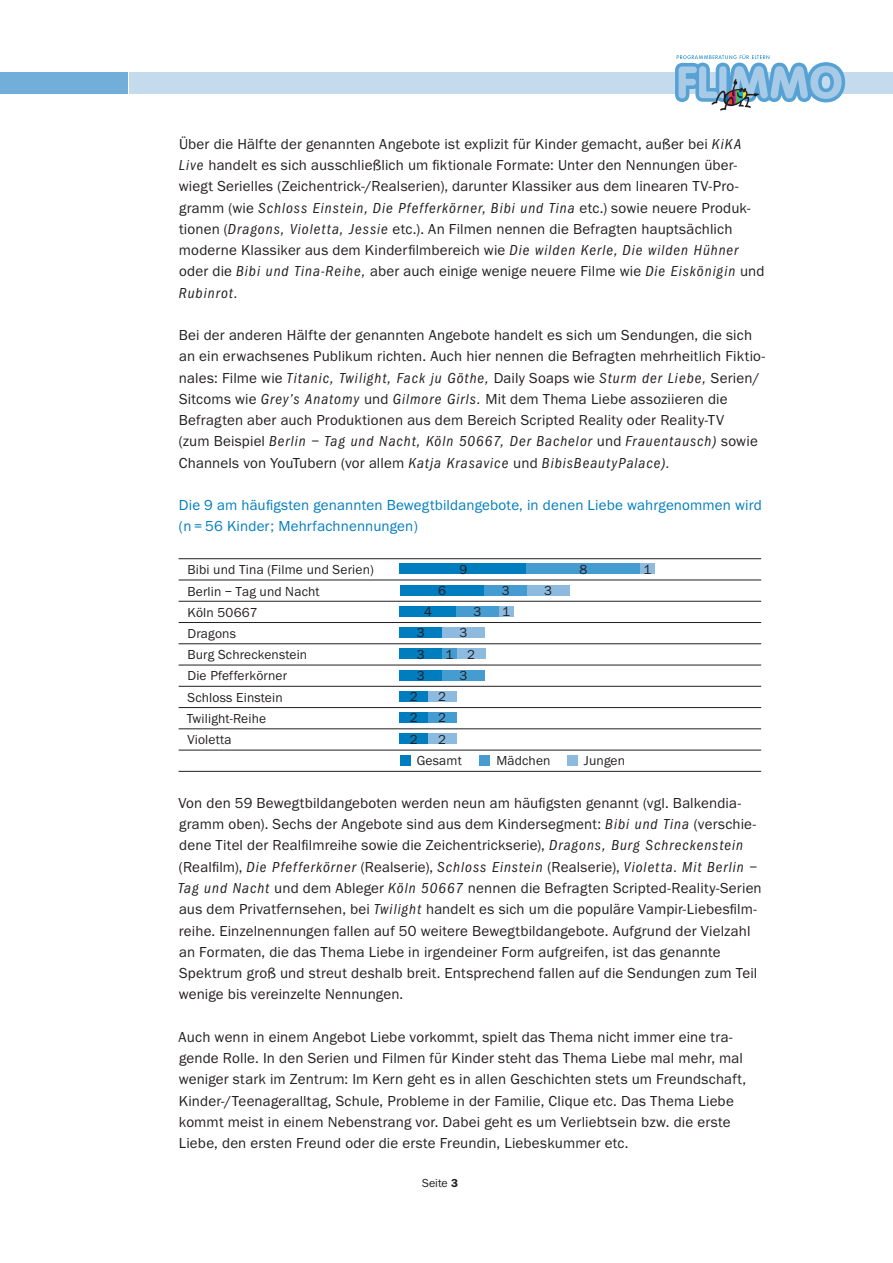
<style>
.page{position:relative;width:893px;height:1263px;background:#fff}
.page>*{position:absolute;margin:0;border:0;box-sizing:border-box;transform-origin:0 0}
.t1{font:15px/21.3px "Franklin Gothic EF";letter-spacing:.01em;color:#231f20}
.t2{font:15px/21.3px "Franklin Gothic EF";letter-spacing:.01em;color:#007dbe}
.t3{font:13.5px/21.3px "Franklin Gothic EF";letter-spacing:.01em;color:#231f20;text-align:center}
.t4{font:12px "Franklin Gothic EF";color:#231f20}
.s1{font-style:italic;font-stretch:condensed}
.s2{font-weight:600}
</style>
<div class="page">
<div style="left:130px;top:72px;width:763px;height:22px;background:#c4dbee"></div>
<div style="left:0;top:72px;width:128px;height:22px;background:#72aeda"></div>
<svg style="left:675px;top:54px;width:170px;height:57px"></svg>
<hr style="left:179px;top:558px;width:582px;height:1px;background:#231f20">
<hr style="left:179px;top:580px;width:582px;height:1px;background:#231f20">
<hr style="left:179px;top:601px;width:582px;height:1px;background:#231f20">
<hr style="left:179px;top:622px;width:582px;height:1px;background:#231f20">
<hr style="left:179px;top:643px;width:582px;height:1px;background:#231f20">
<hr style="left:179px;top:665px;width:582px;height:1px;background:#231f20">
<hr style="left:179px;top:686px;width:582px;height:1px;background:#231f20">
<hr style="left:179px;top:707px;width:582px;height:1px;background:#231f20">
<hr style="left:179px;top:728px;width:582px;height:1px;background:#231f20">
<hr style="left:179px;top:750px;width:582px;height:1px;background:#231f20">
<hr style="left:179px;top:771px;width:582px;height:1px;background:#231f20">
<div style="left:400px;top:563px;width:127px;height:11px;background:#007dbe"></div>
<div style="left:527px;top:563px;width:113px;height:11px;background:#449cd0"></div>
<div style="left:640px;top:563px;width:15px;height:11px;background:#8dbbe0"></div>
<div style="left:400px;top:585px;width:84px;height:10px;background:#007dbe"></div>
<div style="left:484px;top:585px;width:43px;height:10px;background:#449cd0"></div>
<div style="left:527px;top:585px;width:42px;height:10px;background:#8dbbe0"></div>
<div style="left:400px;top:606px;width:56px;height:11px;background:#007dbe"></div>
<div style="left:456px;top:606px;width:43px;height:11px;background:#449cd0"></div>
<div style="left:499px;top:606px;width:15px;height:11px;background:#8dbbe0"></div>
<div style="left:400px;top:627px;width:42px;height:11px;background:#007dbe"></div>
<div style="left:442px;top:627px;width:42px;height:11px;background:#8dbbe0"></div>
<div style="left:400px;top:648px;width:42px;height:11px;background:#007dbe"></div>
<div style="left:442px;top:648px;width:15px;height:11px;background:#449cd0"></div>
<div style="left:457px;top:648px;width:28px;height:11px;background:#8dbbe0"></div>
<div style="left:400px;top:670px;width:42px;height:10px;background:#007dbe"></div>
<div style="left:442px;top:670px;width:42px;height:10px;background:#449cd0"></div>
<div style="left:400px;top:691px;width:28px;height:11px;background:#007dbe"></div>
<div style="left:428px;top:691px;width:28px;height:11px;background:#8dbbe0"></div>
<div style="left:400px;top:712px;width:28px;height:11px;background:#007dbe"></div>
<div style="left:428px;top:712px;width:28px;height:11px;background:#449cd0"></div>
<div style="left:400px;top:733px;width:28px;height:11px;background:#007dbe"></div>
<div style="left:428px;top:733px;width:28px;height:11px;background:#8dbbe0"></div>
<div style="left:400px;top:755px;width:10px;height:10px;background:#007dbe"></div>
<div style="left:479px;top:755px;width:11px;height:10px;background:#449cd0"></div>
<div style="left:567px;top:755px;width:10px;height:10px;background:#8dbbe0"></div>
<p class="t1" style="left:179px;top:133px;width:587px">Über die Hälfte der genannten Angebote ist explizit für Kinder gemacht, außer bei <span class="s1">KiKA Live</span> handelt es sich ausschließlich um fiktionale Formate: Unter den Nennungen über&shy;wiegt Serielles (Zeichentrick-/Realserien), darunter Klassiker aus dem linearen TV-Pro&shy;gramm (wie <span class="s1">Schloss Einstein, Die Pfefferkörner, Bibi und Tina</span> etc.) sowie neuere Produk&shy;tionen (<span class="s1">Dragons, Violetta, Jessie</span> etc.). An Filmen nennen die Befragten hauptsächlich moderne Klassiker aus dem Kinderfilmbereich wie <span class="s1">Die wilden Kerle, Die wilden Hühner </span>oder die <span class="s1">Bibi und Tina-Reihe,</span> aber auch einige wenige neuere Filme wie <span class="s1">Die Eiskönigin</span> und <span class="s1">Rubinrot.</span></p>
<p class="t1" style="left:179px;top:325px;width:588px">Bei der anderen Hälfte der genannten Angebote handelt es sich um Sendungen, die sich an ein erwachsenes Publikum richten. Auch hier nennen die Befragten mehrheitlich Fiktio&shy;nales: Filme wie <span class="s1">Titanic, Twilight, Fack ju Göthe,</span> Daily Soaps wie <span class="s1">Sturm der Liebe,</span> Serien/ Sitcoms wie <span class="s1">Grey’s Anatomy</span> und <span class="s1">Gilmore Girls.</span> Mit dem Thema Liebe assoziieren die Befragten aber auch Produktionen aus dem Bereich Scripted Reality oder Reality-TV<br>(zum Beispiel <span class="s1">Berlin – Tag und Nacht, Köln 50667, Der Bachelor</span> und <span class="s1">Frauentausch)</span> sowie Channels von YouTubern (vor allem <span class="s1">Katja Krasavice</span> und <span class="s1">BibisBeautyPalace).</span></p>
<p class="t2" style="left:179px;top:495px;width:585px">Die 9 am häufigsten genannten Bewegtbildangebote, in denen Liebe wahrgenommen wird (n = 56 Kinder; Mehrfachnennungen)</p>
<p class="t3" style="left:187px;top:559px;width:188px">Bibi und Tina (Filme und Serien)</p>
<p class="t3" style="left:459px;top:559px;width:9px">9</p>
<p class="t3" style="left:579px;top:559px;width:9px">8</p>
<p class="t3" style="left:643px;top:559px;width:9px">1</p>
<p class="t3" style="left:438px;top:580px;width:9px">6</p>
<p class="t3" style="left:502px;top:580px;width:9px">3</p>
<p class="t3" style="left:544px;top:580px;width:9px">3</p>
<p class="t3" style="left:187px;top:602px;width:72px">Köln 50667</p>
<p class="t3" style="left:424px;top:601px;width:9px">4</p>
<p class="t3" style="left:473px;top:601px;width:9px">3</p>
<p class="t3" style="left:502px;top:601px;width:9px">1</p>
<p class="t3" style="left:187px;top:623px;width:50px">Dragons</p>
<p class="t3" style="left:417px;top:622px;width:9px">3</p>
<p class="t3" style="left:459px;top:622px;width:9px">3</p>
<p class="t3" style="left:187px;top:644px;width:121px">Burg Schreckenstein</p>
<p class="t3" style="left:417px;top:644px;width:9px">3</p>
<p class="t3" style="left:446px;top:644px;width:31px">1 2</p>
<p class="t3" style="left:187px;top:665px;width:101px">Die Pfefferkörner</p>
<p class="t3" style="left:417px;top:665px;width:9px">3</p>
<p class="t3" style="left:459px;top:665px;width:9px">3</p>
<p class="t3" style="left:188px;top:687px;width:97px">Schloss Einstein</p>
<p class="t3" style="left:410px;top:686px;width:9px">2</p>
<p class="t3" style="left:438px;top:686px;width:9px">2</p>
<p class="t3" style="left:187px;top:708px;width:81px">Twilight-Reihe</p>
<p class="t3" style="left:410px;top:707px;width:9px">2</p>
<p class="t3" style="left:438px;top:707px;width:9px">2</p>
<p class="t3" style="left:187px;top:729px;width:46px">Violetta</p>
<p class="t3" style="left:410px;top:729px;width:9px">2</p>
<p class="t3" style="left:417px;top:729px;width:47px">2<br>Gesamt</p>
<p class="t3" style="left:496px;top:750px;width:56px">Mädchen</p>
<p class="t3" style="left:584px;top:750px;width:43px">Jungen</p>
<p class="t1" style="left:178px;top:792px;width:585px">Von den 59 Bewegtbildangeboten werden neun am häufigsten genannt (vgl. Balkendia&shy;gramm oben). Sechs der Angebote sind aus dem Kindersegment: <span class="s1">Bibi und Tina</span> (verschie&shy;dene Titel der Realfilmreihe sowie die Zeichentrickserie), <span class="s1">Dragons, Burg Schreckenstein </span>(Realfilm), <span class="s1">Die Pfefferkörner</span> (Realserie), <span class="s1">Schloss Einstein</span> (Realserie), <span class="s1">Violetta. Mit Berlin – Tag und Nacht</span> und dem Ableger <span class="s1">Köln 50667</span> nennen die Befragten Scripted-Reality-Serien aus dem Privatfernsehen, bei <span class="s1">Twilight</span> handelt es sich um die populäre Vampir-Liebesfilm&shy;reihe. Einzelnennungen fallen auf 50 weitere Bewegtbildangebote. Aufgrund der Vielzahl an Formaten, die das Thema Liebe in irgendeiner Form aufgreifen, ist das genannte Spektrum groß und streut deshalb breit. Entsprechend fallen auf die Sendungen zum Teil wenige bis vereinzelte Nennungen.</p>
<p class="t1" style="left:179px;top:1026px;width:569px">Auch wenn in einem Angebot Liebe vorkommt, spielt das Thema nicht immer eine tra&shy;gende Rolle. In den Serien und Filmen für Kinder steht das Thema Liebe mal mehr, mal weniger stark im Zentrum: Im Kern geht es in allen Geschichten stets um Freundschaft, Kinder-/Teenageralltag, Schule, Probleme in der Familie, Clique etc. Das Thema Liebe kommt meist in einem Nebenstrang vor. Dabei geht es um Verliebtsein bzw. die erste Liebe, den ersten Freund oder die erste Freundin, Liebeskummer etc.</p>
<p class="t4" style="left:422px;top:1176px;width:37px">Seite <span class="s2">3</span></p>
</div>
